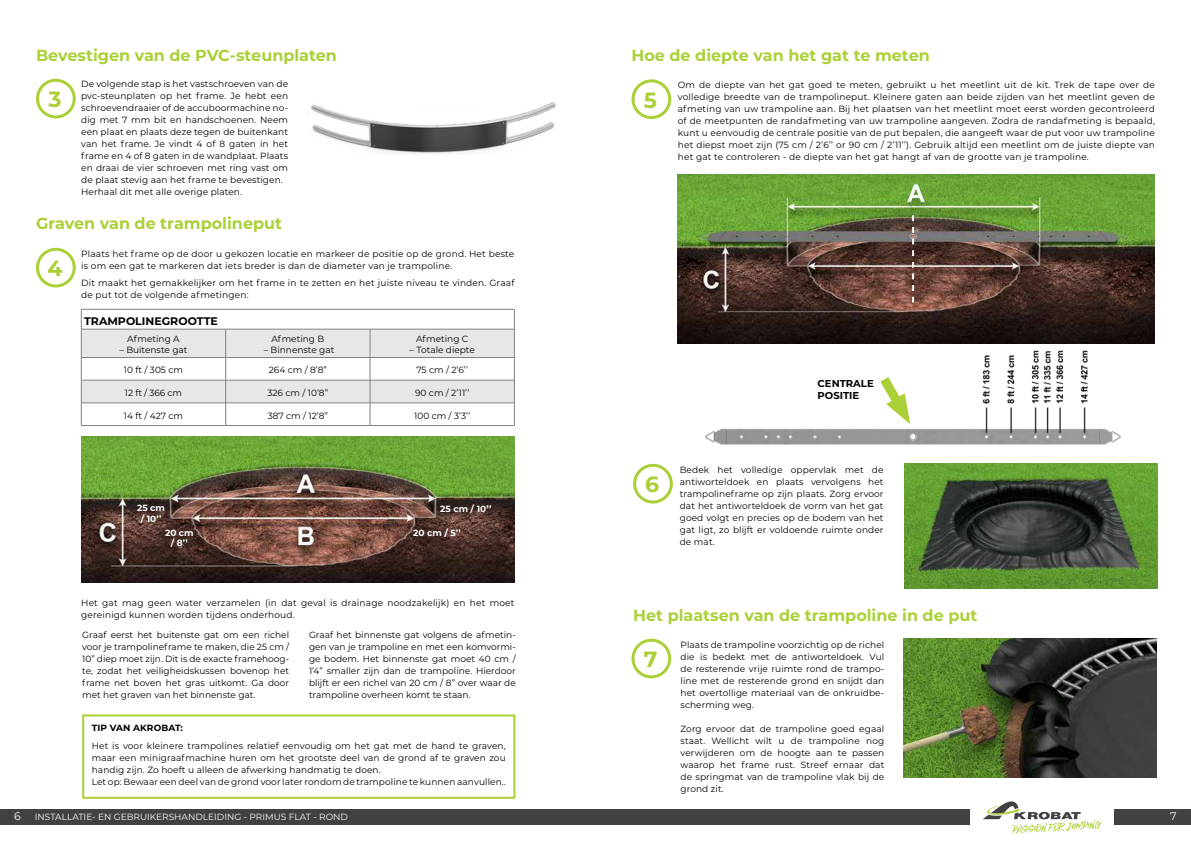
<style>
.page{position:relative;width:1191px;height:842px;background:#fff}
.page>*{position:absolute;margin:0;border:0;box-sizing:border-box;transform-origin:0 0}
.t1{font:700 22px "Montserrat";color:#abd037}
.t2{font:700 16px "Montserrat";color:#abd037}
.t3{font:700 11px "Montserrat";color:#000}
.t4{font:11px "Montserrat";color:#fff}
.t5{font:700 10px/12px "Montserrat";color:#000}
.t6{font:9px/12px "Montserrat";letter-spacing:.01em;color:#000;text-align:justify}
.t7{font:9px "Montserrat";color:#fff}
.t8{font:700 9px/10.8px "Montserrat";color:#fff;text-align:center}
.t9{font:700 9px "Montserrat";letter-spacing:.01em;color:#000}
</style>
<div class="page">
<div style="left:0;top:809px;width:970px;height:16px;background:#414042"></div>
<div style="left:1113px;top:809px;width:78px;height:16px;background:#414042"></div>
<svg style="left:983px;top:801px;width:119px;height:33px"></svg>
<hr style="left:81px;top:425px;width:145px;height:1px;background:#808285">
<hr style="left:226px;top:425px;width:144px;height:1px;background:#808285">
<hr style="left:370px;top:425px;width:144px;height:1px;background:#808285">
<svg style="left:81px;top:309px;width:434px;height:116px"></svg>
<img style="left:311px;top:101px;width:245px;height:53px">
<div style="left:82px;top:714px;width:433px;height:85px;background:#fff;border:2px solid #abd037"></div>
<img style="left:696px;top:343px;width:433px;height:102px">
<svg style="left:872px;top:367px;width:42px;height:57px"></svg>
<img style="left:677px;top:175px;width:478px;height:168px">
<svg style="left:912px;top:215px;width:2px;height:88px"></svg>
<div style="left:36px;top:79px;width:40px;height:39px;border:3px solid #abd037;border-radius:50%"></div>
<div style="left:36px;top:248px;width:40px;height:39px;border:3px solid #abd037;border-radius:50%"></div>
<div style="left:631px;top:79px;width:40px;height:40px;border:3px solid #abd037;border-radius:50%"></div>
<img style="left:81px;top:437px;width:433px;height:146px">
<img style="left:903px;top:639px;width:253px;height:138px">
<div style="left:631px;top:639px;width:40px;height:39px;border:3px solid #abd037;border-radius:50%"></div>
<img style="left:904px;top:464px;width:253px;height:124px">
<div style="left:633px;top:464px;width:40px;height:39px;border:3px solid #abd037;border-radius:50%"></div>
<h2 class="t2" style="left:36px;top:44px;width:302px">Bevestigen van de PVC-steunplaten</h2>
<p class="t6" style="left:81px;top:78px;width:208px;text-align:left">De volgende stap is het vastschroeven van de pvc-steunplaten op het frame. Je hebt een schroevendraaier of de accuboormachine no&shy;dig met 7 mm bit en handschoenen. Neem een plaat en plaats deze tegen de buitenkant van het frame. Je vindt 4 of 8 gaten in het frame en 4 of 8 gaten in de wandplaat. Plaats en draai de vier schroeven met ring vast om de plaat stevig aan het frame te bevestigen.<br>Herhaal dit met alle overige platen.</p>
<h1 class="t1" style="left:48px;top:84px;width:15px">3</h1>
<h2 class="t2" style="left:36px;top:212px;width:248px">Graven van de trampolineput</h2>
<p class="t6" style="left:81px;top:247px;width:435px">Plaats het frame op de door u gekozen locatie en markeer de positie op de grond. Het beste is om een gat te markeren dat iets breder is dan de diameter van je trampoline.</p>
<p class="t6" style="left:81px;top:277px;width:435px">Dit maakt het gemakkelijker om het frame in te zetten en het juiste niveau te vinden. Graaf de put tot de volgende afmetingen:</p>
<h1 class="t1" style="left:47px;top:253px;width:17px">4</h1>
<p class="t3" style="left:84px;top:313px;width:135px">TRAMPOLINEGROOTTE</p>
<p class="t6" style="left:127px;top:333px;width:54px">Afmeting A</p>
<p class="t6" style="left:119px;top:344px;width:69px">– Buitenste gat</p>
<p class="t6" style="left:271px;top:333px;width:54px">Afmeting B</p>
<p class="t6" style="left:264px;top:344px;width:72px">– Binnenste gat</p>
<p class="t6" style="left:416px;top:333px;width:54px">Afmeting C</p>
<p class="t6" style="left:409px;top:344px;width:67px">– Totale diepte</p>
<p class="t6" style="left:124px;top:364px;width:61px">10 ft / 305 cm</p>
<p class="t6" style="left:269px;top:364px;width:60px">264 cm / 8’8”</p>
<p class="t6" style="left:416px;top:364px;width:53px">75 cm / 2’6’’</p>
<p class="t6" style="left:125px;top:386px;width:58px">12 ft / 366 cm</p>
<p class="t6" style="left:267px;top:386px;width:62px">326 cm / 10’8”</p>
<p class="t6" style="left:415px;top:386px;width:56px">90 cm / 2’11’’</p>
<p class="t6" style="left:124px;top:409px;width:61px">14 ft / 427 cm</p>
<p class="t6" style="left:268px;top:409px;width:62px">387 cm / 12’8”</p>
<p class="t6" style="left:414px;top:409px;width:58px">100 cm / 3’3’’</p>
<p class="t8" style="left:137px;top:502px;width:29px">25 cm / 10’’</p>
<p class="t8" style="left:440px;top:503px;width:53px">25 cm / 10’’</p>
<p class="t8" style="left:165px;top:526px;width:30px">20 cm</p>
<p class="t8" style="left:413px;top:526px;width:49px">20 cm / 5’’</p>
<p class="t8" style="left:171px;top:537px;width:19px">/ 8’’</p>
<p class="t6" style="left:81px;top:596px;width:435px">Het gat mag geen water verzamelen (in dat geval is drainage noodzakelijk) en het moet gereinigd kunnen worden tijdens onderhoud.</p>
<p class="t6" style="left:309px;top:628px;width:208px">Graaf het binnenste gat volgens de afmetin&shy;gen van je trampoline en met een komvormi&shy;ge bodem. Het binnenste gat moet 40 cm / 1’4” smaller zijn dan de trampoline. Hierdoor blijft er een richel van 20 cm / 8” over waar de trampoline overheen komt te staan.</p>
<p class="t6" style="left:82px;top:628px;width:208px">Graaf eerst het buitenste gat om een richel voor je trampolineframe te maken, die 25 cm / 10” diep moet zijn. Dit is de exacte framehoog&shy;te, zodat het veiligheidskussen bovenop het frame net boven het gras uitkomt. Ga door met het graven van het binnenste gat.</p>
<p class="t9" style="left:92px;top:721px;width:93px">TIP VAN AKROBAT:</p>
<p class="t6" style="left:92px;top:739px;width:415px;text-align:left">Het is voor kleinere trampolines relatief eenvoudig om het gat met de hand te graven, maar een minigraafmachine huren om het grootste deel van de grond af te graven zou handig zijn. Zo hoeft u alleen de afwerking handmatig te doen.<br>Let op: Bewaar een deel van de grond voor later rondom de trampoline te kunnen aanvullen..</p>
<h2 class="t2" style="left:631px;top:44px;width:300px">Hoe de diepte van het gat te meten</h2>
<p class="t6" style="left:678px;top:79px;width:479px">Om de diepte van het gat goed te meten, gebruikt u het meetlint uit de kit. Trek de tape over de volledige breedte van de trampolineput. Kleinere gaten aan beide zijden van het meetlint geven de afmeting van uw trampoline aan. Bij het plaatsen van het meetlint moet eerst worden gecontroleerd of de meetpunten de randafmeting van uw trampoline aangeven. Zodra de randafmeting is bepaald, kunt u eenvoudig de centrale positie van de put bepalen, die aangeeft waar de put voor uw trampoline het diepst moet zijn (75 cm / 2’6’’ or 90 cm / 2’11’’). Gebruik altijd een meetlint om de juiste diepte van het gat te controleren - de diepte van het gat hangt af van de grootte van je trampoline.</p>
<h1 class="t1" style="left:644px;top:84px;width:15px">5</h1>
<p class="t5" style="left:817px;top:377px;width:58px">CENTRALE<br>POSITIE</p>
<h1 class="t1" style="left:645px;top:469px;width:16px">6</h1>
<p class="t6" style="left:680px;top:463px;width:205px">Bedek het volledige oppervlak met de antiworteldoek en plaats vervolgens het trampolineframe op zijn plaats. Zorg ervoor dat het antiworteldoek de vorm van het gat goed volgt en precies op de bodem van het gat ligt, zo blijft er voldoende ruimte onder de mat.</p>
<h2 class="t2" style="left:633px;top:604px;width:346px">Het plaatsen van de trampoline in de put</h2>
<p class="t6" style="left:680px;top:639px;width:205px">Plaats de trampoline voorzichtig op de richel die is bedekt met de antiworteldoek. Vul de resterende vrije ruimte rond de trampo&shy;line met de resterende grond en snijdt dan het overtollige materiaal van de onkruidbe&shy;scherming weg.</p>
<p class="t6" style="left:680px;top:723px;width:205px">Zorg ervoor dat de trampoline goed egaal staat. Wellicht wilt u de trampoline nog verwijderen om de hoogte aan te passen waarop het frame rust. Streef ernaar dat de springmat van de trampoline vlak bij de grond zit.</p>
<h1 class="t1" style="left:643px;top:643px;width:15px">7</h1>
<p class="t4" style="left:14px;top:809px;width:8px">6</p>
<p class="t7" style="left:35px;top:811px;width:314px">INSTALLATIE- EN GEBRUIKERSHANDLEIDING - PRIMUS FLAT - ROND</p>
<p class="t4" style="left:1170px;top:809px;width:8px">7</p>
</div>
